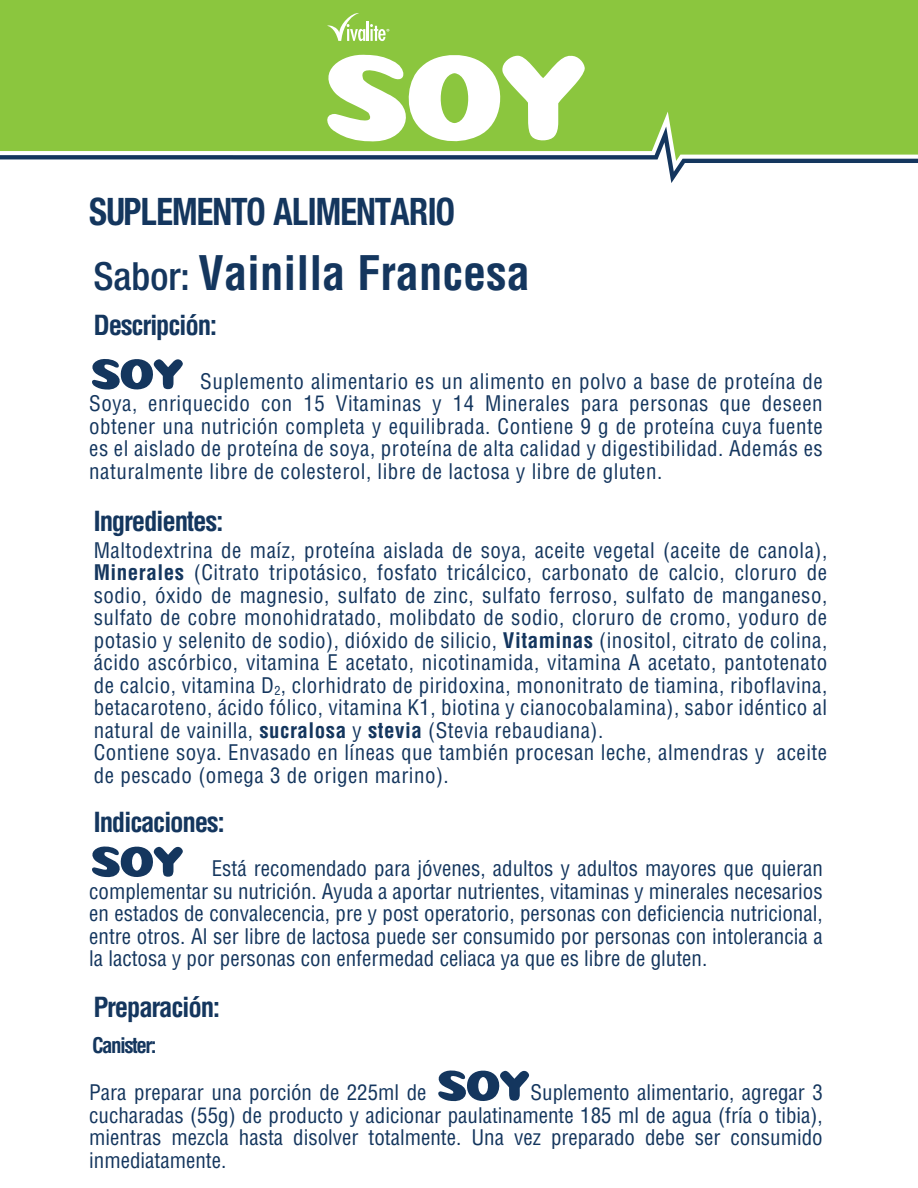
<style>
.page{position:relative;width:918px;height:1188px;background:#fff}
.page>*{position:absolute;margin:0;border:0;box-sizing:border-box;transform-origin:0 0}
.t1{font:700 condensed 46.5px "Helvetica LT Std";color:#14365e}
.t2{font:700 condensed 37.95px "Helvetica Neue";letter-spacing:-.025em;color:#14365e;scale:.91 1}
.t3{font:700 condensed 27px "Helvetica LT Std";letter-spacing:-.045em;color:#14365e}
.t4{font:condensed 21px/22.5px "Helvetica LT Std";letter-spacing:.025em;color:#14365e;text-align:justify}
.t5{font:condensed 21px "Helvetica LT Std";color:#14365e}
.t6{font:700 condensed 21px "Helvetica LT Std";letter-spacing:-.075em;color:#14365e}
.s1{font-family:"Helvetica Neue LT Std";font-weight:500;font-size:38.85px}
.s2{font-weight:700}
</style>
<div class="page">
<div style="left:0;top:0;width:918px;height:127px;background:#8bc63e"></div>
<svg style="left:0;top:127px;width:918px;height:56px"></svg>
<svg style="left:316px;top:12px;width:269px;height:134px"></svg>
<svg style="left:92px;top:359px;width:91px;height:31px"></svg>
<svg style="left:92px;top:846px;width:91px;height:32px"></svg>
<svg style="left:438px;top:1070px;width:91px;height:32px"></svg>
<h2 class="t2" style="left:89px;top:188px;width:404px">SUPLEMENTO ALIMENTARIO</h2>
<h1 class="t1" style="left:93px;top:244px;width:438px"><span class="s1">Sabor:</span> Vainilla Francesa</h1>
<p class="t3" style="left:93px;top:308px;width:125px">Descripción:</p>
<p class="t4" style="left:89px;top:370px;width:735px;text-indent:111px">Suplemento alimentario es un alimento en polvo a base de proteína de Soya, enriquecido con 15 Vitaminas y 14 Minerales para personas que deseen obtener una nutrición completa y equilibrada. Contiene 9 g de proteína cuya fuente es el aislado de proteína de soya, proteína de alta calidad y digestibilidad. Además es naturalmente libre de colesterol, libre de lactosa y libre de gluten.</p>
<p class="t3" style="left:93px;top:505px;width:132px">Ingredientes:</p>
<p class="t4" style="left:94px;top:539px;width:735px;text-align:left">Maltodextrina de maíz, proteína aislada de soya, aceite vegetal (aceite de canola), <span class="s2">Minerales</span> (Citrato tripotásico, fosfato tricálcico, carbonato de calcio, cloruro de sodio, óxido de magnesio, sulfato de zinc, sulfato ferroso, sulfato de manganeso, sulfato de cobre monohidratado, molibdato de sodio, cloruro de cromo, yoduro de potasio y selenito de sodio), dióxido de silicio, <span class="s2">Vitaminas</span> (inositol, citrato de colina, ácido ascórbico, vitamina E acetato, nicotinamida, vitamina A acetato, pantotenato de calcio, vitamina D<sub>2</sub>, clorhidrato de piridoxina, mononitrato de tiamina, riboflavina, betacaroteno, ácido fólico, vitamina K1, biotina y cianocobalamina), sabor idéntico al natural de vainilla, <span class="s2">sucralosa</span> y <span class="s2">stevia</span> (Stevia rebaudiana).<br>Contiene soya. Envasado en líneas que también procesan leche, almendras y aceite de pescado (omega 3 de origen marino).</p>
<p class="t3" style="left:93px;top:805px;width:133px">Indicaciones:</p>
<p class="t4" style="left:89px;top:857px;width:735px;text-indent:122px">Está recomendado para jóvenes, adultos y adultos mayores que quieran complementar su nutrición. Ayuda a aportar nutrientes, vitaminas y minerales necesarios en estados de convalecencia, pre y post operatorio, personas con deficiencia nutricional, entre otros. Al ser libre de lactosa puede ser consumido por personas con intolerancia a la lactosa y por personas con enfermedad celiaca ya que es libre de gluten.</p>
<p class="t3" style="left:93px;top:991px;width:128px">Preparación:</p>
<p class="t6" style="left:92px;top:1033px;width:66px">Canister:</p>
<p class="t4" style="left:89px;top:1081px;width:735px;text-indent:441px">Suplemento alimentario, agregar 3 cucharadas (55g) de producto y adicionar paulatinamente 185 ml de agua (fría o tibia), mientras mezcla hasta disolver totalmente. Una vez preparado debe ser consumido inmediatamente.</p>
<p class="t5" style="left:89px;top:1080px;width:339px">Para preparar una porción de 225ml de</p>
</div>
